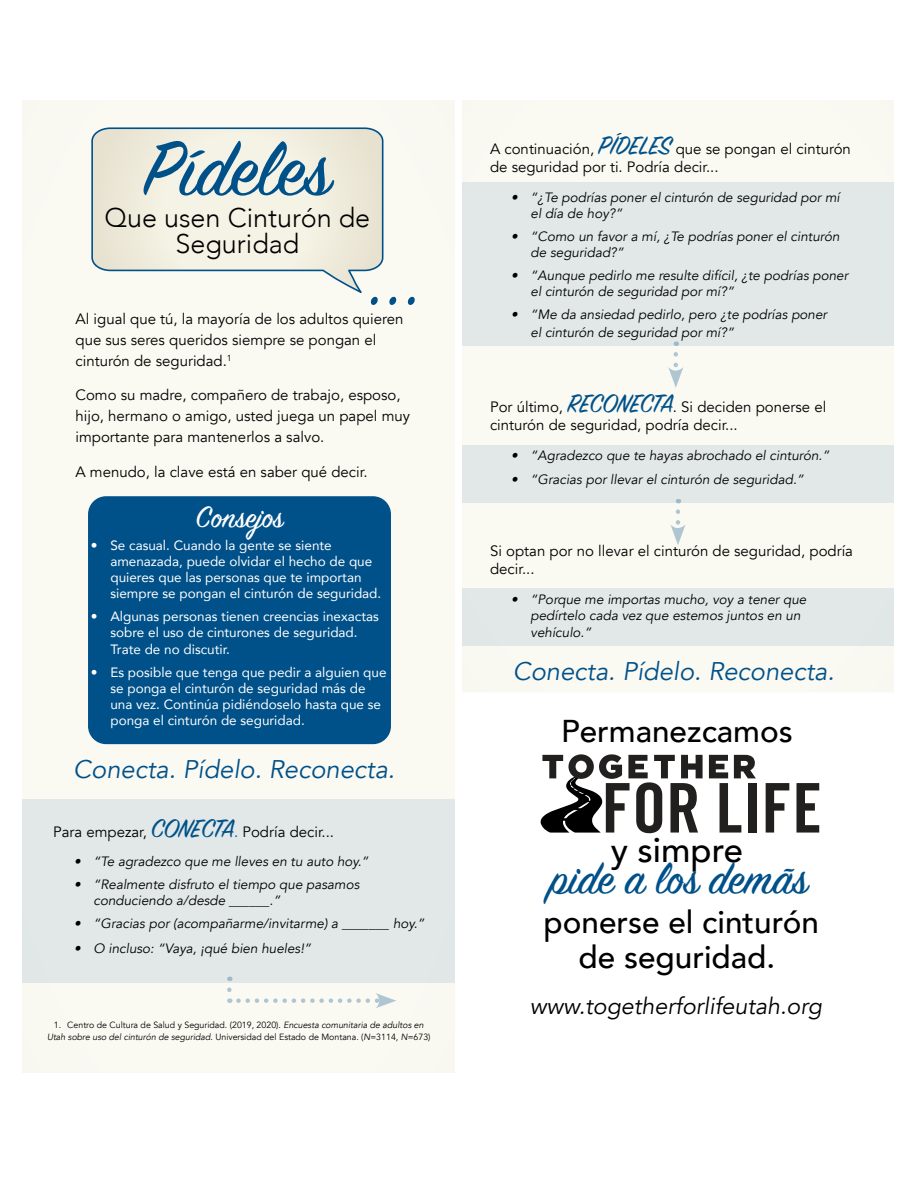
<style>
.page{position:relative;width:918px;height:1188px;background:#fff}
.page>*{position:absolute;margin:0;border:0;box-sizing:border-box;transform-origin:0 0}
.t1{font:85.5px "Sign Painter House Script";color:#005189}
.t2{font:82.95px "Sign Painter House Script";color:#005189}
.t3{font:49.5px "Sign Painter House Script";color:#005189}
.t4{font:500 34.5px "Avenir";color:#000}
.t5{font:33px "Sign Painter House Script";color:#fff}
.t6{font:500 31.5px/34.5px "Avenir";color:#000;text-align:center}
.t7{font:300 27px/25.5px "Avenir";color:#000;text-align:center}
.t8{font:italic 25.5px "Avenir";color:#005189}
.t9{font:italic 23.25px "Avenir";color:#000}
.t10{font:15px/21px "Avenir";color:#000}
.t11{font:italic 13.5px/16.2px "Avenir";color:#000}
.t12{font:13.5px/16.2px "Avenir";color:#fff}
.t13{font:9px/12px "Avenir";color:#000;text-align:center}
.s1{font-family:"Sign Painter House Script";font-size:28.5px;color:#005189}
.s2{color:#005189}
.s3{font-style:italic}
</style>
<div class="page">
<div style="left:22px;top:100px;width:432px;height:972px;background:#faf9f2"></div>
<div style="left:22px;top:800px;width:432px;height:183px;background:#e1e8e7"></div>
<svg style="left:91px;top:127px;width:293px;height:170px;background:#ebeade"></svg>
<div style="left:88px;top:496px;width:303px;height:248px;background:#005189;border-radius:18px"></div>
<svg style="left:227px;top:990px;width:5px;height:13px"></svg>
<svg style="left:238px;top:993px;width:158px;height:15px"></svg>
<div style="left:462px;top:100px;width:432px;height:592px;background:#faf9f2"></div>
<div style="left:462px;top:588px;width:432px;height:58px;background:#e1e8e7"></div>
<div style="left:462px;top:446px;width:432px;height:57px;background:#e1e8e7"></div>
<div style="left:462px;top:183px;width:432px;height:163px;background:#e1e8e7"></div>
<svg style="left:668px;top:354px;width:15px;height:34px"></svg>
<svg style="left:541px;top:754px;width:162px;height:79px"></svg>
<svg style="left:709px;top:755px;width:47px;height:78px"></svg>
<div style="left:748px;top:783px;width:8px;height:50px;background:#221f1f"></div>
<svg style="left:766px;top:783px;width:23px;height:50px"></svg>
<svg style="left:797px;top:783px;width:22px;height:50px"></svg>
<svg style="left:670px;top:512px;width:16px;height:33px"></svg>
<p class="t1" style="left:144px;top:116px;width:188px">Pídeles</p>
<p class="t7" style="left:105px;top:205px;width:267px">Que usen Cinturón de<br>Seguridad</p>
<p class="t2" style="left:366px;top:228px;width:57px">...</p>
<p class="t10" style="left:76px;top:308px;width:330px">Al igual que tú, la mayoría de los adultos quieren que sus seres queridos siempre se pongan el cinturón de seguridad.<sup>1</sup></p>
<p class="t10" style="left:76px;top:385px;width:336px">Como su madre, compañero de trabajo, esposo, hijo, hermano o amigo, usted juega un papel muy importante para mantenerlos a salvo.</p>
<p class="t10" style="left:76px;top:461px;width:294px">A menudo, la clave está en saber qué decir.</p>
<p class="t5" style="left:196px;top:497px;width:89px">Consejos</p>
<p class="t12" style="left:110px;top:537px;width:272px;text-indent:-19px">• Se casual. Cuando la gente se siente amenazada, puede olvidar el hecho de que quieres que las personas que te importan siempre se pongan el cinturón de seguridad.</p>
<p class="t12" style="left:110px;top:608px;width:270px;text-indent:-19px">• Algunas personas tienen creencias inexactas sobre el uso de cinturones de seguridad.<br>Trate de no discutir.</p>
<p class="t12" style="left:110px;top:663px;width:278px;text-indent:-19px">• Es posible que tenga que pedir a alguien que se ponga el cinturón de seguridad más de una vez. Continúa pidiéndoselo hasta que se ponga el cinturón de seguridad.</p>
<p class="t8" style="left:73px;top:754px;width:323px">Conecta. Pídelo. Reconecta.</p>
<p class="t10" style="left:53px;top:821px;width:283px">Para empezar, <span class="s1">CONECTA</span><span class="s2">.</span> Podría decir...</p>
<p class="t11" style="left:74px;top:854px;width:296px">• “Te agradezco que me lleves en tu auto hoy.”</p>
<p class="t11" style="left:94px;top:877px;width:268px;text-indent:-19px">• “Realmente disfruto el tiempo que pasamos conduciendo a/desde ______.”</p>
<p class="t11" style="left:74px;top:916px;width:352px">• “Gracias por (acompañarme/invitarme) a _______ hoy.”</p>
<p class="t11" style="left:74px;top:941px;width:239px">• O incluso: “Vaya, ¡qué bien hueles!”</p>
<p class="t13" style="left:47px;top:1019px;width:385px">1. Centro de Cultura de Salud y Seguridad. (2019, 2020). <span class="s3">Encuesta comunitaria de adultos en<br>Utah sobre uso del cinturón de seguridad</span>. Universidad del Estado de Montana. (<span class="s3">N</span>=3114, <span class="s3">N</span>=673)</p>
<p class="t10" style="left:490px;top:140px;width:362px;line-height:18px">A continuación, <span class="s1">PÍDELES</span> que se pongan el cinturón de seguridad por ti. Podría decir...</p>
<p class="t11" style="left:531px;top:189px;width:311px;text-indent:-19px">• “¿Te podrías poner el cinturón de seguridad por mí el día de hoy?”</p>
<p class="t11" style="left:531px;top:228px;width:311px;text-indent:-19px">• “Como un favor a mí, ¿Te podrías poner el cinturón de seguridad?”</p>
<p class="t11" style="left:531px;top:267px;width:319px;text-indent:-19px">• “Aunque pedirlo me resulte difícil, ¿te podrías poner el cinturón de seguridad por mí?”</p>
<p class="t11" style="left:531px;top:306px;width:298px;line-height:18px;text-indent:-19px">• “Me da ansiedad pedirlo, pero ¿te podrías poner el cinturón de seguridad por mí?”</p>
<p class="t10" style="left:490px;top:398px;width:338px;line-height:18px">Por último, <span class="s1">RECONECTA</span>. Si deciden ponerse el cinturón de seguridad, podría decir...</p>
<p class="t11" style="left:511px;top:447px;width:320px">• “Agradezco que te hayas abrochado el cinturón.”</p>
<p class="t11" style="left:511px;top:472px;width:294px">• “Gracias por llevar el cinturón de seguridad.”</p>
<p class="t10" style="left:490px;top:543px;width:365px;line-height:18px">Si optan por no llevar el cinturón de seguridad, podría decir...</p>
<p class="t11" style="left:531px;top:592px;width:277px;text-indent:-19px">• “Porque me importas mucho, voy a tener que pedírtelo cada vez que estemos juntos en un vehículo.”</p>
<p class="t8" style="left:513px;top:656px;width:323px">Conecta. Pídelo. Reconecta.</p>
<p class="t6" style="left:561px;top:712px;width:233px">Permanezcamos</p>
<p class="t4" style="left:611px;top:820px;width:134px">y simpre</p>
<p class="t6" style="left:544px;top:904px;width:277px">ponerse el cinturón de seguridad.</p>
<p class="t9" style="left:530px;top:993px;width:294px">www.togetherforlifeutah.org</p>
<p class="t3" style="left:550px;top:848px;width:259px">pide a los demãs</p>
</div>
